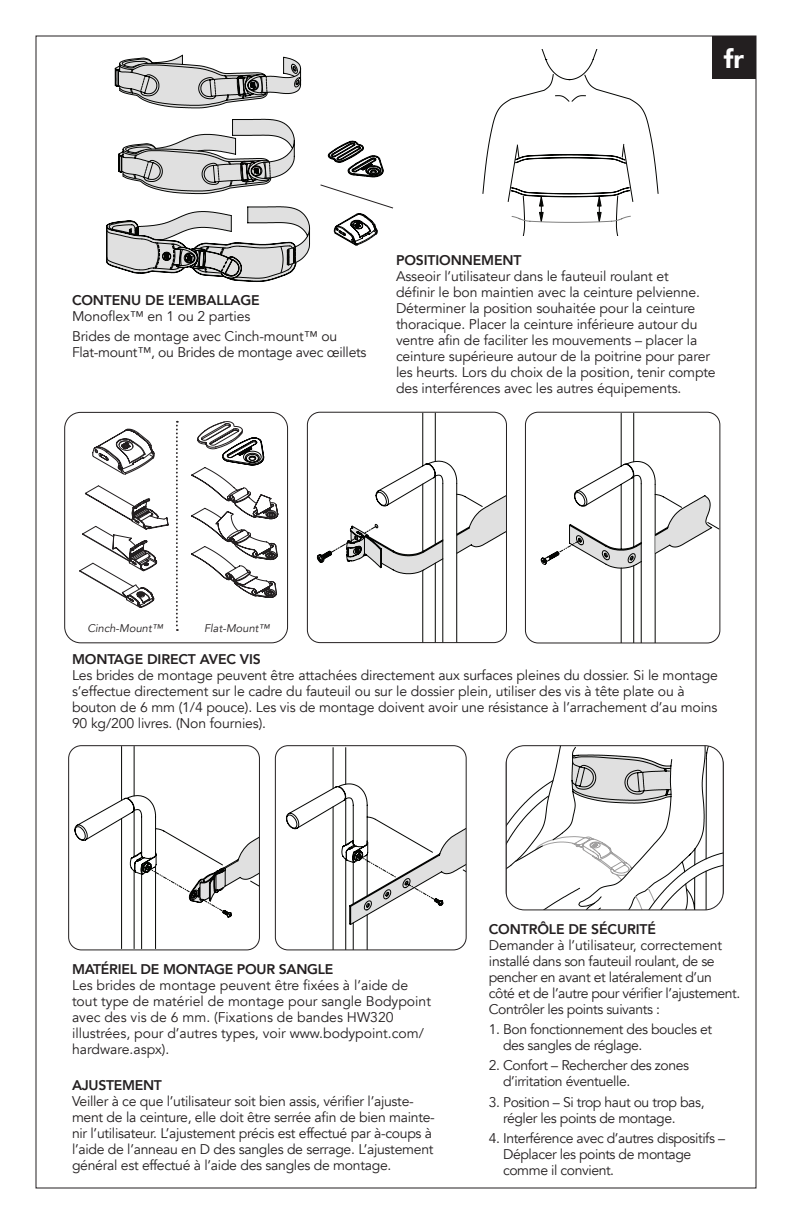
<style>
.page{position:relative;width:792px;height:1224px;background:#fff}
.page>*{position:absolute;margin:0;border:0;box-sizing:border-box;transform-origin:0 0}
.t1{font:900 26px "Avenir";color:#fff}
.monoflex_body{font:14px/16px "Avenir";letter-spacing:-.01em;color:#231f20}
.monoflex_body-2{font:14px/16px "Avenir";letter-spacing:-.03em;color:#231f20}
.Monoflex_sub{font:800 14px "Avenir";letter-spacing:-.01em;color:#231f20}
.body_copy{font:italic 11.2px "Avenir";color:#231f20}
</style>
<div class="page">
<div style="left:712px;top:36px;width:44px;height:43px;background:#231f20"></div>
<svg style="left:106px;top:221px;width:184px;height:61px"></svg>
<svg style="left:115px;top:54px;width:187px;height:33px"></svg>
<svg style="left:119px;top:69px;width:258px;height:204px"></svg>
<svg style="left:328px;top:141px;width:56px;height:36px"></svg>
<svg style="left:319px;top:184px;width:75px;height:62px"></svg>
<svg style="left:483px;top:50px;width:175px;height:185px"></svg>
<div style="left:64px;top:412px;width:224px;height:231px;border:1px solid #231f20;border-radius:16px"></div>
<svg style="left:80px;top:421px;width:198px;height:210px"></svg>
<svg style="left:317px;top:551px;width:11px;height:12px"></svg>
<svg style="left:345px;top:412px;width:161px;height:231px"></svg>
<div style="left:307px;top:412px;width:200px;height:231px;border:1px solid #231f20;border-radius:13px"></div>
<svg style="left:525px;top:412px;width:195px;height:231px"></svg>
<div style="left:525px;top:412px;width:195px;height:231px;border:1px solid #231f20;border-radius:13px"></div>
<svg style="left:506px;top:747px;width:217px;height:163px"></svg>
<div style="left:506px;top:745px;width:218px;height:165px;border:1px solid #231f20;border-radius:18px"></div>
<svg style="left:69px;top:746px;width:190px;height:204px"></svg>
<div style="left:68px;top:745px;width:192px;height:205px;border:1px solid #231f20;border-radius:13px"></div>
<svg style="left:275px;top:746px;width:191px;height:204px"></svg>
<div style="left:275px;top:745px;width:192px;height:205px;border:1px solid #231f20;border-radius:13px"></div>
<p class="t1" style="left:724px;top:37px;width:22px">fr</p>
<p class="Monoflex_sub" style="left:72px;top:289px;width:189px">CONTENU DE L’EMBALLAGE</p>
<p class="monoflex_body" style="left:72px;top:308px;width:180px">Monoflex™ en 1 ou 2 parties</p>
<p class="monoflex_body" style="left:72px;top:329px;width:296px">Brides de montage avec Cinch-mount™ ou<br>Flat-mount™, ou Brides de montage avec œillets</p>
<p class="Monoflex_sub" style="left:396px;top:250px;width:127px">POSITIONNEMENT</p>
<p class="monoflex_body" style="left:396px;top:269px;width:321px">Asseoir l’utilisateur dans le fauteuil roulant et<br>définir le bon maintien avec la ceinture pelvienne.<br>Déterminer la position souhaitée pour la ceinture thoracique. Placer la ceinture inférieure autour du ventre afin de faciliter les mouvements – placer la ceinture supérieure autour de la poitrine pour parer les heurts. Lors du choix de la position, tenir compte des interférences avec les autres équipements.</p>
<p class="body_copy" style="left:87px;top:622px;width:77px">Cinch-Mount™</p>
<p class="body_copy" style="left:204px;top:622px;width:67px">Flat-Mount™</p>
<p class="Monoflex_sub" style="left:72px;top:648px;width:190px">MONTAGE DIRECT AVEC VIS</p>
<p class="monoflex_body" style="left:72px;top:668px;width:648px">Les brides de montage peuvent être attachées directement aux surfaces pleines du dossier. Si le montage s’effectue directement sur le cadre du fauteuil ou sur le dossier plein, utiliser des vis à tête plate ou à bouton de 6 mm (1/4 pouce). Les vis de montage doivent avoir une résistance à l’arrachement d’au moins 90 kg/200 livres. (Non fournies).</p>
<p class="Monoflex_sub" style="left:72px;top:958px;width:263px">MATÉRIEL DE MONTAGE POUR SANGLE</p>
<p class="monoflex_body" style="left:72px;top:977px;width:361px">Les brides de montage peuvent être fixées à l’aide de tout type de matériel de montage pour sangle Bodypoint avec des vis de 6 mm. (Fixations de bandes HW320 illustrées, pour d’autres types, voir www.bodypoint.com/ hardware.aspx).</p>
<p class="Monoflex_sub" style="left:72px;top:1075px;width:92px">AJUSTEMENT</p>
<p class="monoflex_body" style="left:72px;top:1094px;width:364px">Veiller à ce que l’utilisateur soit bien assis, vérifier l’ajuste&shy;ment de la ceinture, elle doit être serrée afin de bien mainte&shy;nir l’utilisateur. L’ajustement précis est effectué par à-coups à l’aide de l’anneau en D des sangles de serrage. L’ajustement général est effectué à l’aide des sangles de montage.</p>
<p class="Monoflex_sub" style="left:489px;top:918px;width:169px">CONTRÔLE DE SÉCURITÉ</p>
<p class="monoflex_body-2" style="left:489px;top:937px;width:253px">Demander à l’utilisateur, correctement installé dans son fauteuil roulant, de se pencher en avant et latéralement d’un côté et de l’autre pour vérifier l’ajustement.<br>Contrôler les points suivants :</p>
<p class="monoflex_body-2" style="left:503px;top:1022px;width:211px;text-indent:-14px">1. Bon fonctionnement des boucles et des sangles de réglage.</p>
<p class="monoflex_body-2" style="left:503px;top:1058px;width:187px;text-indent:-14px">2. Confort – Rechercher des zones d’irritation éventuelle.</p>
<p class="monoflex_body-2" style="left:503px;top:1094px;width:203px;text-indent:-14px">3. Position – Si trop haut ou trop bas, régler les points de montage.</p>
<p class="monoflex_body-2" style="left:503px;top:1131px;width:223px;text-indent:-14px">4. Interférence avec d’autres dispositifs –<br>Déplacer les points de montage comme il convient.</p>
</div>
